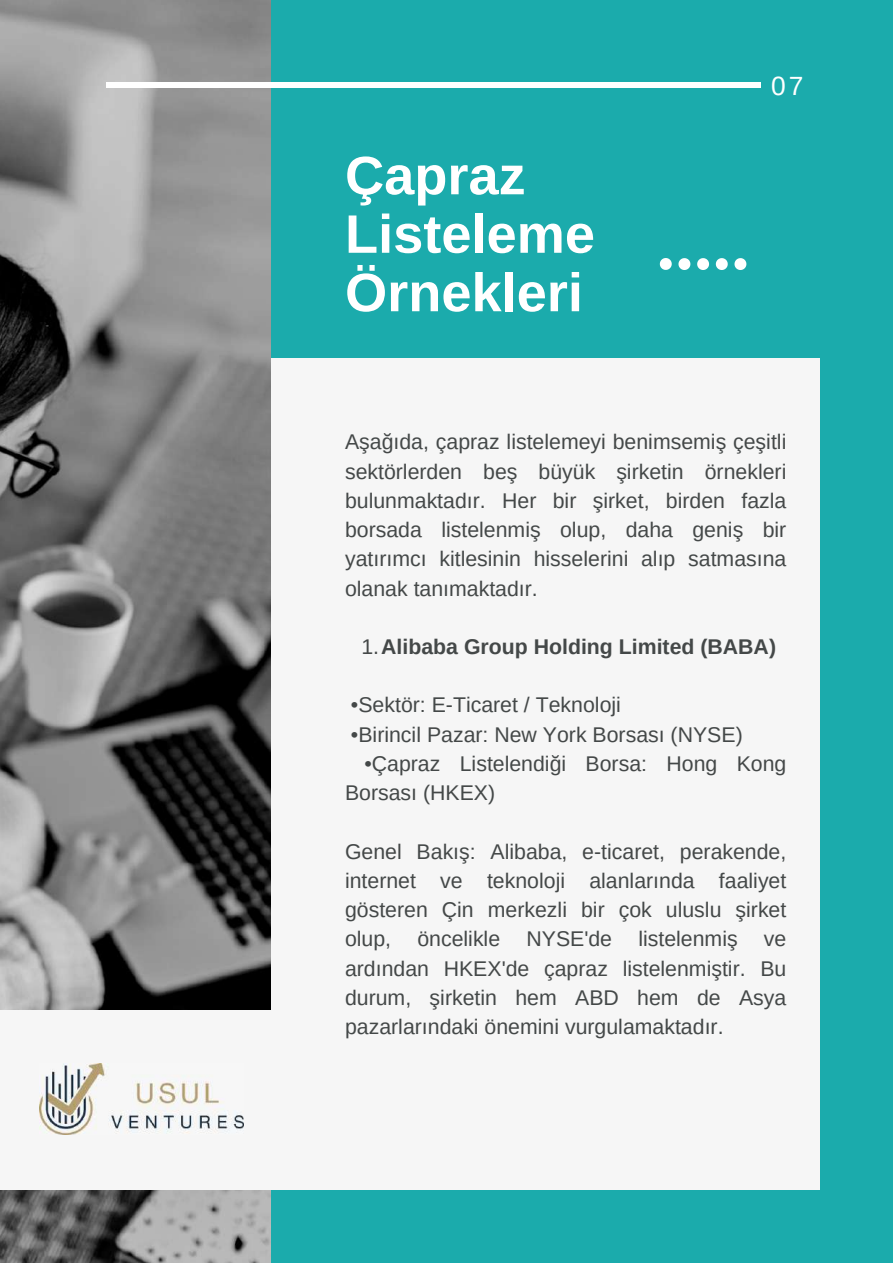
<style>
.page{position:relative;width:893px;height:1264px;background:#fff}
.page>*{position:absolute;margin:0;border:0;box-sizing:border-box;transform-origin:0 0}
.t1{font:700 54.15px/58.5px "Arimo";color:#fff}
.t2{font:26.4px "Arimo";color:#fff}
.t3{font:21.3px/29.2px "Arimo";color:#444848;text-align:justify}
.t4{font:700 21.3px "Arimo";color:#444848}
.s1{font-weight:400}
</style>
<div class="page">
<div style="left:0;top:0;width:892px;height:1262px;background:#1babac"></div>
<div style="left:142px;top:358px;width:678px;height:831px;background:#f6f6f6"></div>
<img style="left:0;top:0;width:271px;height:1262px">
<svg style="left:659px;top:258px;width:12px;height:12px"></svg>
<svg style="left:678px;top:258px;width:12px;height:12px"></svg>
<svg style="left:697px;top:258px;width:12px;height:12px"></svg>
<svg style="left:715px;top:258px;width:12px;height:12px"></svg>
<svg style="left:734px;top:258px;width:12px;height:12px"></svg>
<div style="left:106px;top:82px;width:654px;height:5px;background:#fff"></div>
<div style="left:0;top:1009px;width:271px;height:180px;background:#f6f6f6"></div>
<img style="left:40px;top:1063px;width:203px;height:71px">
<h1 class="t1" style="left:345px;top:146px;width:251px">Çapraz<br>Listeleme<br>Örnekleri</h1>
<p class="t2" style="left:771px;top:71px;width:34px">07</p>
<p class="t3" style="left:345px;top:427px;width:443px">Aşağıda, çapraz listelemeyi benimsemiş çeşitli sektörlerden beş büyük şirketin örnekleri bulunmaktadır. Her bir şirket, birden fazla borsada listelenmiş olup, daha geniş bir yatırımcı kitlesinin hisselerini alıp satmasına olanak tanımaktadır.</p>
<p class="t4" style="left:361px;top:634px;width:416px"><span class="s1">1.</span>Alibaba Group Holding Limited (BABA)</p>
<p class="t3" style="left:351px;top:690px;width:271px">•Sektör: E-Ticaret / Teknoloji</p>
<p class="t3" style="left:351px;top:719px;width:393px">•Birincil Pazar: New York Borsası (NYSE)</p>
<p class="t3" style="left:345px;top:749px;width:443px;text-indent:19px">•Çapraz Listelendiği Borsa: Hong Kong<br>Borsası (HKEX)</p>
<p class="t3" style="left:345px;top:836px;width:443px">Genel Bakış: Alibaba, e-ticaret, perakende, internet ve teknoloji alanlarında faaliyet gösteren Çin merkezli bir çok uluslu şirket olup, öncelikle NYSE'de listelenmiş ve ardından HKEX'de çapraz listelenmiştir. Bu durum, şirketin hem ABD hem de Asya pazarlarındaki önemini vurgulamaktadır.</p>
</div>
